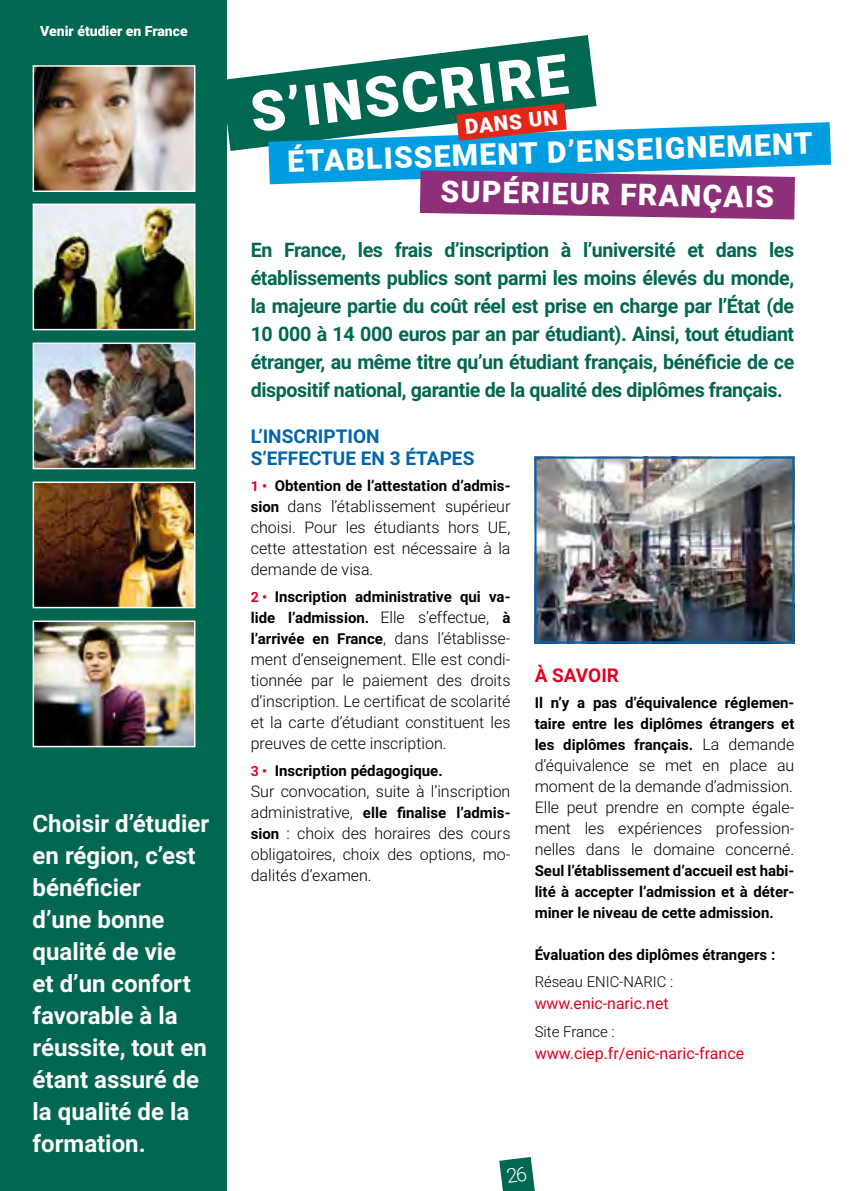
<style>
.page{position:relative;width:851px;height:1191px;background:#fff}
.page>*{position:absolute;margin:0;border:0;box-sizing:border-box;transform-origin:0 0}
.t1{font:900 56.2px "Roboto";color:#fff}
.t2{font:900 30px "Roboto";color:#fff}
.t3{font:700 24px/32px "Roboto";color:#fff}
.t4{font:900 20.8px "Roboto";color:#fff}
.t5{font:700 20px/28px "Roboto";letter-spacing:-.02em;color:#006750;text-align:justify}
.t6{font:700 19px/22px "Roboto";color:#0064ad}
.t7{font:700 19px "Roboto";color:#e20022}
.t8{font:300 16px/21px "Roboto";color:#000;text-align:justify}
.t9{font:16px "Roboto";color:#e20022}
.t10{font:700 15px/21px "Roboto";color:#000;text-align:justify}
.t11{font:300 15px "Roboto";color:#000}
.t12{font:900 14px "Roboto";color:#fff}
.s1{font-size:14px;color:#e20022}
.s2{font-weight:700;font-size:15px}
.s3{font-weight:300;font-size:16px}
</style>
<div class="page">
<div style="left:0;top:0;width:226px;height:1191px;background:#006750"></div>
<img style="left:36px;top:623px;width:156px;height:121px">
<div style="left:33px;top:620px;width:162px;height:127px;border:2px solid #fff"></div>
<img style="left:36px;top:484px;width:156px;height:121px">
<div style="left:33px;top:481px;width:162px;height:127px;border:2px solid #fff"></div>
<img style="left:36px;top:345px;width:156px;height:121px">
<div style="left:33px;top:342px;width:162px;height:127px;border:2px solid #fff"></div>
<img style="left:36px;top:206px;width:156px;height:121px">
<div style="left:33px;top:203px;width:162px;height:127px;border:2px solid #fff"></div>
<img style="left:36px;top:68px;width:156px;height:121px">
<div style="left:33px;top:65px;width:162px;height:127px;border:2px solid #fff"></div>
<img style="left:537px;top:459px;width:254px;height:181px">
<div style="left:534px;top:456px;width:260px;height:187px;border:2px solid #0064ad"></div>
<svg style="left:226px;top:35px;width:370px;height:116px;fill:#006750"></svg>
<svg style="left:268px;top:103px;width:563px;height:116px"></svg>
<svg style="left:499px;top:1157px;width:35px;height:34px"></svg>
<p class="t12" style="left:40px;top:21px;width:149px">Venir étudier en France</p>
<h3 class="t3" style="left:33px;top:806px;width:178px">Choisir d’étudier en région, c’est bénéficier<br>d’une bonne qualité de vie<br>et d’un confort favorable à la réussite, tout en étant assuré de la qualité de la formation.</h3>
<h1 class="t1" style="left:246px;top:73px;width:321px;rotate:-7deg">S’INSCRIRE</h1>
<h2 class="t2" style="left:286px;top:140px;width:527px;rotate:-2deg">ÉTABLISSEMENT D’ENSEIGNEMENT</h2>
<h2 class="t2" style="left:441px;top:170px;width:335px;rotate:1deg">SUPÉRIEUR FRANÇAIS</h2>
<h3 class="t4" style="left:463px;top:112px;width:95px;rotate:-6deg">DANS UN</h3>
<p class="t5" style="left:251px;top:235px;width:545px">En France, les frais d’inscription à l’université et dans les établissements publics sont parmi les moins élevés du monde, la majeure partie du coût réel est prise en charge par l’État (de 10 000 à 14 000 euros par an par étudiant). Ainsi, tout étudiant étranger, au même titre qu’un étudiant français, bénéficie de ce dispositif national, garantie de la qualité des diplômes français.</p>
<p class="t6" style="left:251px;top:424px;width:225px">L’INSCRIPTION<br>S’EFFECTUE EN 3 ÉTAPES</p>
<p class="t10" style="left:251px;top:475px;width:261px"><span class="s1">1 •</span> Obtention de l’attestation d’admis-</p>
<p class="t8" style="left:251px;top:495px;width:261px"><span class="s2">sion</span> dans l’établissement supérieur choisi. Pour les étudiants hors UE, cette attestation est nécessaire à la demande de visa.</p>
<p class="t10" style="left:251px;top:585px;width:261px"><span class="s1">2 •</span> Inscription administrative qui va&shy;lide l’admission. <span class="s3">Elle s’effectue,</span> à l’arrivée en France<span class="s3">, dans l’établisse-</span></p>
<p class="t8" style="left:251px;top:648px;width:261px">ment d’enseignement. Elle est condi&shy;tionnée par le paiement des droits d’inscription. Le certificat de scolarité et la carte d’étudiant constituent les preuves de cette inscription.</p>
<p class="t10" style="left:251px;top:759px;width:193px"><span class="s1">3 •</span> Inscription pédagogique.</p>
<p class="t8" style="left:251px;top:780px;width:261px">Sur convocation, suite à l’inscription</p>
<p class="t10" style="left:251px;top:801px;width:261px"><span class="s3">administrative,</span> elle finalise l’admis-</p>
<p class="t8" style="left:251px;top:822px;width:261px"><span class="s2">sion</span> : choix des horaires des cours obligatoires, choix des options, mo&shy;dalités d’examen.</p>
<p class="t7" style="left:534px;top:661px;width:86px">À SAVOIR</p>
<p class="t10" style="left:534px;top:692px;width:261px">Il n’y a pas d’équivalence réglemen&shy;taire entre les diplômes étrangers et les diplômes français. <span class="s3">La demande</span></p>
<p class="t8" style="left:534px;top:754px;width:261px">d’équivalence se met en place au moment de la demande d’admission.<br>Elle peut prendre en compte égale&shy;ment les expériences profession&shy;nelles dans le domaine concerné.</p>
<p class="t10" style="left:534px;top:860px;width:261px">Seul l’établissement d’accueil est habi&shy;lité à accepter l’admission et à déter&shy;miner le niveau de cette admission.</p>
<p class="t10" style="left:534px;top:944px;width:242px">Évaluation des diplômes étrangers :</p>
<p class="t11" style="left:534px;top:971px;width:140px">Réseau ENIC-NARIC :</p>
<p class="t9" style="left:534px;top:992px;width:135px">www.enic-naric.net</p>
<p class="t11" style="left:534px;top:1021px;width:82px">Site France :</p>
<p class="t9" style="left:534px;top:1042px;width:211px">www.ciep.fr/enic-naric-france</p>
</div>
